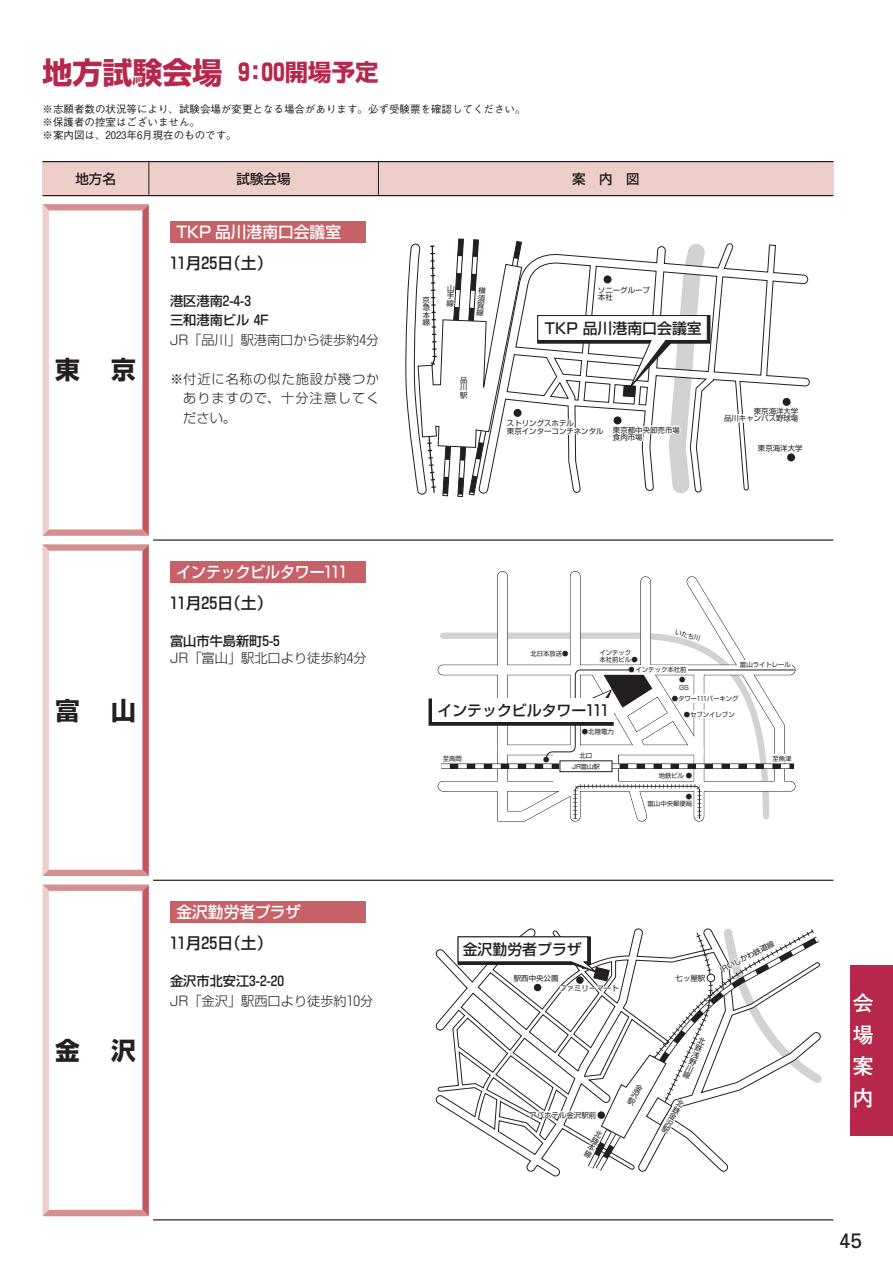
<style>
.page{position:relative;width:893px;height:1263px;background:#fff}
.page>*{position:absolute;margin:0;border:0;box-sizing:border-box;transform-origin:0 0}
.t1{font:700 30px "Shin Go Pro";color:#b6274b}
.t2{font:700 24.75px "Shin Go Pro";color:#231f20}
.t3{font:700 23.4px "Shin Go Pro";color:#b6274b}
.t4{font:700 21.3px/32px "Futo Go B101 Pro";color:#fff;text-align:justify}
.t5{font:21px "Univers";color:#231f20}
.t6{font:500 15.75px/31.2px "Shin Go Pro";color:#fff;scale:.94 1}
.t7{font:500 15.75px/31.2px "Shin Go Pro";color:#fff}
.t8{font:500 15.75px/31.2px "Shin Go Pro";color:#231f20}
.t9{font:500 14.85px "Shin Go Pro";color:#231f20}
.t10{font:500 13.5px "Shin Go Pro";color:#231f20}
.t11{font:300 13.2px/17px "Shin Go Pro";color:#231f20}
.t12{font:500 13.2px/19.5px "Shin Go Pro";color:#231f20}
.t13{font:300 13.2px/19.5px "Shin Go Pro";letter-spacing:.065em;color:#231f20;text-align:justify}
.t14{font:500 10.5px/12.8px "Gothic BBB Pro";color:#231f20}
.t15{font:7.5px/7.5px "Shin Go Pro";color:#231f20;text-align:justify}
.t16{font:6.3px/7.6px "Shin Go Pro";color:#231f20}
.s1{color:#231f20}
.s2{font-weight:300}
.s3{font-weight:500}
.s4{color:#fff}
</style>
<div class="page">
<div style="left:850px;top:965px;width:43px;height:170px;background:#b6274b"></div>
<svg style="left:43px;top:204px;width:106px;height:332px"></svg>
<svg style="left:43px;top:544px;width:106px;height:332px"></svg>
<div style="left:43px;top:162px;width:106px;height:34px;background:#edcec9"></div>
<div style="left:149px;top:162px;width:229px;height:34px;background:#edcec9"></div>
<div style="left:378px;top:162px;width:455px;height:34px;background:#edcec9"></div>
<hr style="left:43px;top:161px;width:790px;height:1px;background:#231f20">
<hr style="left:43px;top:195px;width:790px;height:1px;background:#231f20">
<hr style="left:153px;top:539px;width:680px;height:2px;background:#231f20">
<hr style="left:153px;top:880px;width:680px;height:1px;background:#231f20">
<hr style="left:149px;top:162px;width:1px;height:33px;background:#231f20">
<hr style="left:378px;top:162px;width:1px;height:33px;background:#231f20">
<div style="left:170px;top:221px;width:196px;height:21px;background:#c66168"></div>
<div style="left:170px;top:561px;width:196px;height:22px;background:#c66168"></div>
<svg style="left:429px;top:571px;width:367px;height:251px"></svg>
<hr style="left:153px;top:1219px;width:680px;height:1px;background:#231f20">
<svg style="left:43px;top:884px;width:106px;height:332px"></svg>
<div style="left:170px;top:901px;width:196px;height:22px;background:#c66168"></div>
<svg style="left:435px;top:949px;width:124px;height:227px"></svg>
<svg style="left:457px;top:928px;width:365px;height:247px"></svg>
<svg style="left:405px;top:238px;width:401px;height:259px"></svg>
<p class="t1" style="left:43px;top:48px;width:182px">地方試験会場</p>
<p class="t3" style="left:238px;top:54px;width:142px">9：00開場予定</p>
<p class="t14" style="left:43px;top:101px;width:484px">※志願者数の状況等により、試験会場が変更となる場合があります。必ず受験票を確認してください。※保護者の控室はございません。<br>※案内図は、2023年6月現在のものです。</p>
<p class="t10" style="left:75px;top:167px;width:42px">地方名</p>
<p class="t10" style="left:237px;top:167px;width:55px">試験会場</p>
<p class="t10" style="left:572px;top:167px;width:69px">案　内　図</p>
<p class="t2" style="left:55px;top:350px;width:26px">東</p>
<p class="t2" style="left:111px;top:350px;width:26px">京</p>
<p class="t7" style="left:170px;top:214px;width:173px;text-indent:6px">TKP 品川港南口会議室<br><span class="s1">11月25日（土）</span></p>
<p class="t12" style="left:170px;top:289px;width:211px">港区港南2-4-3<br>三和港南ビル 4F<br><span class="s2">JR「品川」駅港南口から徒歩約4分</span></p>
<p class="t13" style="left:183px;top:367px;width:198px;text-indent:-13px">※付近に名称の似た施設が幾つかありますので、十分注意してください。</p>
<p class="t15" style="left:422px;top:295px;width:5px;rotate:-1deg">京急本線</p>
<p class="t15" style="left:479px;top:286px;width:5px;rotate:5deg">横須賀線</p>
<p class="t15" style="left:598px;top:285px;width:54px">ソニーグループ本社</p>
<p class="t9" style="left:545px;top:316px;width:158px">TKP 品川港南口会議室</p>
<p class="t15" style="left:507px;top:419px;width:98px">ストリングスホテル<br>東京インターコンチネンタル</p>
<p class="t15" style="left:613px;top:425px;width:68px">東京都中央卸売市場食肉市場</p>
<p class="t15" style="left:724px;top:406px;width:76px;text-align:right">東京海洋大学<br>品川キャンパス野球場</p>
<p class="t15" style="left:758px;top:444px;width:46px">東京海洋大学</p>
<p class="t2" style="left:55px;top:690px;width:26px">富</p>
<p class="t2" style="left:111px;top:690px;width:26px">山</p>
<p class="t6" style="left:170px;top:554px;width:189px;text-indent:6px">インテックビルタワー111<br><span class="s1">11月25日（土）</span></p>
<p class="t11" style="left:170px;top:631px;width:198px"><span class="s3">富山市牛島新町5-5<br></span>JR「富山」駅北口より徒歩約4分</p>
<p class="t2" style="left:55px;top:1031px;width:26px">金</p>
<p class="t2" style="left:111px;top:1031px;width:26px">沢</p>
<p class="t8" style="left:170px;top:895px;width:132px;text-indent:6px"><span class="s4">金沢勤労者プラザ<br></span>11月25日（土）</p>
<p class="t11" style="left:170px;top:970px;width:205px;line-height:19.5px"><span class="s3">金沢市北安江3-2-20<br></span>JR「金沢」駅西口より徒歩約1 0分</p>
<p class="t16" style="left:530px;top:649px;width:40px">北日本放送●</p>
<p class="t16" style="left:599px;top:648px;width:40px">インテック本社前ビル●</p>
<p class="t16" style="left:677px;top:628px;width:27px;rotate:15deg">いたち川</p>
<p class="t16" style="left:628px;top:665px;width:60px">●インテック本社前</p>
<p class="t16" style="left:679px;top:675px;width:12px">●<br>GS</p>
<p class="t16" style="left:740px;top:660px;width:52px">富山ライトレール</p>
<p class="t9" style="left:438px;top:698px;width:173px">インテックビルタワー111</p>
<p class="t16" style="left:582px;top:727px;width:33px">●北陸電力</p>
<p class="t16" style="left:672px;top:694px;width:68px">●タワー111パーキング</p>
<p class="t16" style="left:684px;top:709px;width:52px">●セブンイレブン</p>
<p class="t16" style="left:580px;top:751px;width:14px">北口</p>
<p class="t16" style="left:443px;top:754px;width:21px">至高岡</p>
<p class="t16" style="left:772px;top:753px;width:21px">至魚津</p>
<p class="t16" style="left:543px;top:755px;width:8px">●</p>
<p class="t16" style="left:572px;top:762px;width:29px">JR富山駅</p>
<p class="t16" style="left:659px;top:771px;width:35px">地鉄ビル ●</p>
<p class="t16" style="left:648px;top:792px;width:46px;text-align:right">●<br>富山中央郵便局</p>
<p class="t9" style="left:463px;top:937px;width:121px">金沢勤労者プラザ</p>
<p class="t15" style="left:559px;top:984px;width:61px">ファミリーマート</p>
<p class="t15" style="left:514px;top:973px;width:46px">駅西中央公園</p>
<p class="t15" style="left:529px;top:1110px;width:68px">アパホテル金沢駅前</p>
<p class="t15" style="left:597px;top:1128px;width:5px;rotate:27deg">北陸本線</p>
<p class="t15" style="left:676px;top:973px;width:31px">七ッ屋駅</p>
<p class="t15" style="left:719px;top:966px;width:61px;rotate:-28deg">IRいしかわ鉄道線</p>
<p class="t15" style="left:700px;top:1035px;width:5px;rotate:24deg">北鉄浅野川線</p>
<p class="t15" style="left:679px;top:1097px;width:5px;rotate:29deg">北鉄金沢駅</p>
<p class="t4" style="left:853px;top:984px;width:22px">会場案内</p>
<p class="t5" style="left:839px;top:1227px;width:25px">45</p>
</div>
